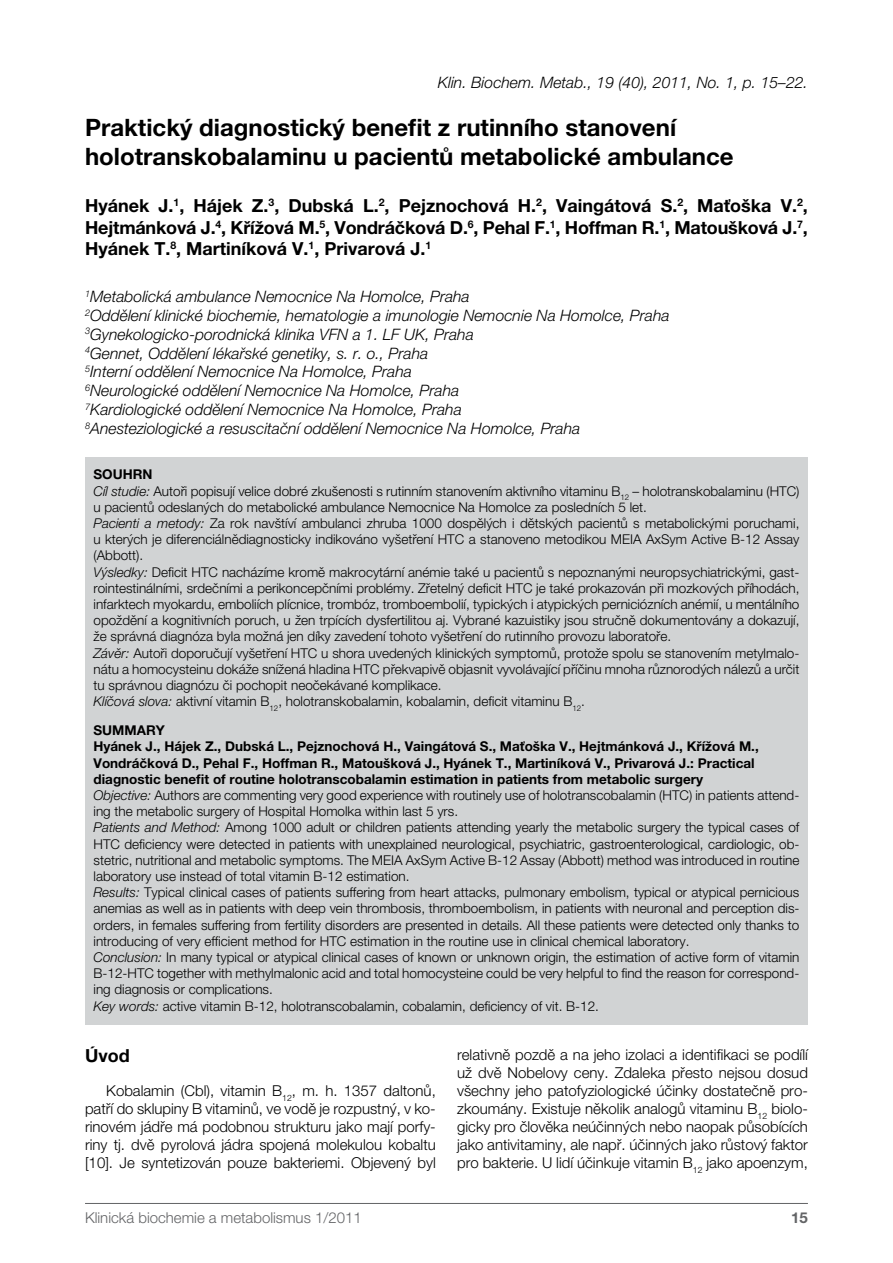
<style>
.page{position:relative;width:893px;height:1263px;background:#fff}
.page>*{position:absolute;margin:0;border:0;box-sizing:border-box;transform-origin:0 0}
.t1{font:700 24px/28.8px "Helvetica Neue CE";color:#000}
.t2{font:700 18px/21.6px "Helvetica Neue CE";color:#000;text-align:justify}
.t3{font:italic 300 15.75px/18.9px "Helvetica Neue CE";color:#000}
.t4{font:300 15px/18px "Helvetica Neue CE";color:#000;text-align:justify}
.t5{font:300 15px "Helvetica Neue CE";color:#636466}
.t6{font:700 15px "Helvetica Neue CE";color:#636466}
.t7{font:300 13.5px/16.2px "Helvetica Neue CE";color:#000}
.s1{font-weight:700}
.s2{font-style:italic}
</style>
<div class="page">
<hr style="left:85px;top:1203px;width:723px;height:1px;background:#636466">
<div style="left:85px;top:457px;width:723px;height:568px;background:#d1d3d4"></div>
<p class="t3" style="left:438px;top:73px;width:372px">Klin. Biochem. Metab., 19 (40), 2011, No. 1, p. 15–22.</p>
<h1 class="t1" style="left:85px;top:113px;width:650px">Praktický diagnostický benefit z rutinního stanovení holotranskobalaminu u pacientů metabolické ambulance</h1>
<h2 class="t2" style="left:85px;top:195px;width:724px">Hyánek J.<sup>1</sup> , Hájek Z.<sup>3</sup>, Dubská L.<sup>2</sup>, Pejznochová H.<sup>2</sup>, Vaingátová S.<sup>2</sup>, Maťoška V.<sup>2</sup>, Hejtmánková J.<sup>4</sup>, Křížová M.<sup>5</sup>, Vondráčková D.<sup>6</sup>, Pehal F.<sup>1</sup> , Hoffman R.<sup>1</sup> , Matoušková J.<sup>7</sup>, Hyánek T.<sup>8</sup>, Martiníková V.<sup>1</sup> , Privarová J.<sup>1</sup></h2>
<p class="t3" style="left:85px;top:287px;width:586px"><sup>1</sup>Metabolická ambulance Nemocnice Na Homolce, Praha<br><sup>2</sup>Oddělení klinické biochemie, hematologie a imunologie Nemocnie Na Homolce, Praha <sup>3</sup>Gynekologicko-porodnická klinika VFN a 1. LF UK, Praha<br><sup>4</sup>Gennet, Oddělení lékařské genetiky, s. r. o., Praha<br><sup>5</sup>Interní oddělení Nemocnice Na Homolce, Praha<br><sup>6</sup>Neurologické oddělení Nemocnice Na Homolce, Praha<br><sup>7</sup>Kardiologické oddělení Nemocnice Na Homolce, Praha<br><sup>8</sup>Anesteziologické a resuscitační oddělení Nemocnice Na Homolce, Praha</p>
<p class="t7" style="left:94px;top:466px;width:707px"><span class="s1">SOUHRN<br></span><span class="s2">Cíl studie:</span> Autoři popisují velice dobré zkušenosti s rutinním stanovením aktivního vitaminu B<sub>12</sub> – holotranskobalaminu (HTC) u pacientů odeslaných do metabolické ambulance Nemocnice na Homolce za posledních 5 let.<br><span class="s2">Pacienti a metody:</span> Za rok navštíví ambulanci zhruba 1000 dospělých i dětských pacientů s metabolickými poruchami, u kterých je diferenciálnědiagnosticky indikováno vyšetření HTC a stanoveno metodikou MEIA AxSym Active B-12 Assay (Abbott).<br><span class="s2">Výsledky:</span> Deficit HTC nacházíme kromě makrocytární anémie také u pacientů s nepoznanými neuropsychiatrickými, gast&shy;rointestinálními, srdečními a perikoncepčními problémy. Zřetelný deficit HTC je také prokazován při mozkových příhodách, infarktech myokardu, emboliích plícnice, trombóz, tromboembolií, typických i atypických perniciózních anémií, u mentálního opoždění a kognitivních poruch, u žen trpících dysfertilitou aj. Vybrané kazuistiky jsou stručně dokumentovány a dokazují, že správná diagnóza byla možná jen díky zavedení tohoto vyšetření do rutinního provozu laboratoře.<br><span class="s2">Závěr:</span> Autoři doporučují vyšetření HTC u shora uvedených klinických symptomů, protože spolu se stanovením metylmalo&shy;nátu a homocysteinu dokáže snížená hladina HTC překvapivě objasnit vyvolávající příčinu mnoha různorodých nálezů a určit tu správnou diagnózu či pochopit neočekávané komplikace.<br><span class="s2">Klíčová slova:</span> aktivní vitamin B<sub>12</sub>, holotranskobalamin, kobalamin, deficit vitaminu B<sub>12</sub>.</p>
<p class="t7" style="left:94px;top:722px;width:707px"><span class="s1">SUMMARY<br>Hyánek J., Hájek Z., Dubská L., Pejznochová H., Vaingátová S., Maťoška V., Hejtmánková J., Křížová M., Vondráčková D., Pehal F., Hoffman R., Matoušková J., Hyánek T., Martiníková V., Privarová J.: Practical diagnostic benefit of routine holotranscobalamin estimation in patients from metabolic surgery<br></span><span class="s2">Objective:</span> Authors are commenting very good experience with routinely use of holotranscobalamin (HTC) in patients attend&shy;ing the metabolic surgery of Hospital Homolka within last 5 yrs.<br><span class="s2">Patients and Method:</span> Among 1000 adult or children patients attending yearly the metabolic surgery the typical cases of HTC deficiency were detected in patients with unexplained neurological, psychiatric, gastroenterological, cardiologic, ob&shy;stetric, nutritional and metabolic symptoms. The MEIA AxSym Active B-12 Assay (Abbott) method was introduced in routine laboratory use instead of total vitamin B-12 estimation.<br><span class="s2">Results:</span> Typical clinical cases of patients suffering from heart attacks, pulmonary embolism, typical or atypical pernicious anemias as well as in patients with deep vein thrombosis, thromboembolism, in patients with neuronal and perception dis&shy;orders, in females suffering from fertility disorders are presented in details. All these patients were detected only thanks to introducing of very efficient method for HTC estimation in the routine use in clinical chemical laboratory.<br><span class="s2">Conclusion:</span> In many typical or atypical clinical cases of known or unknown origin, the estimation of active form of vitamin B-12-HTC together with methylmalonic acid and total homocysteine could be very helpful to find the reason for correspond&shy;ing diagnosis or complications.<br><span class="s2">Key words:</span> active vitamin B-12, holotranscobalamin, cobalamin, deficiency of vit. B-12.</p>
<h2 class="t2" style="left:85px;top:1045px;width:46px">Úvod</h2>
<p class="t4" style="left:85px;top:1082px;width:352px;text-indent:21px">Kobalamin (Cbl), vitamin B<sub>12</sub>, m. h. 1357 daltonů, patří do sklupiny B vitaminů, ve vodě je rozpustný, v ko&shy;rinovém jádře má podobnou strukturu jako mají porfy&shy;riny tj. dvě pyrolová jádra spojená molekulou kobaltu [10]. Je syntetizován pouze bakteriemi. Objevený byl</p>
<p class="t4" style="left:457px;top:1046px;width:352px">relativně pozdě a na jeho izolaci a identifikaci se podílí už dvě Nobelovy ceny. Zdaleka přesto nejsou dosud všechny jeho patofyziologické účinky dostatečně pro&shy;zkoumány. Existuje několik analogů vitaminu B<sub>12</sub> biolo&shy;gicky pro člověka neúčinných nebo naopak působících jako antivitaminy, ale např. účinných jako růstový faktor pro bakterie. U lidí účinkuje vitamin B<sub>12</sub> jako apoenzym,</p>
<p class="t5" style="left:85px;top:1209px;width:278px">Klinická biochemie a metabolismus 1/2011</p>
<p class="t6" style="left:791px;top:1209px;width:9px">15</p>
</div>
